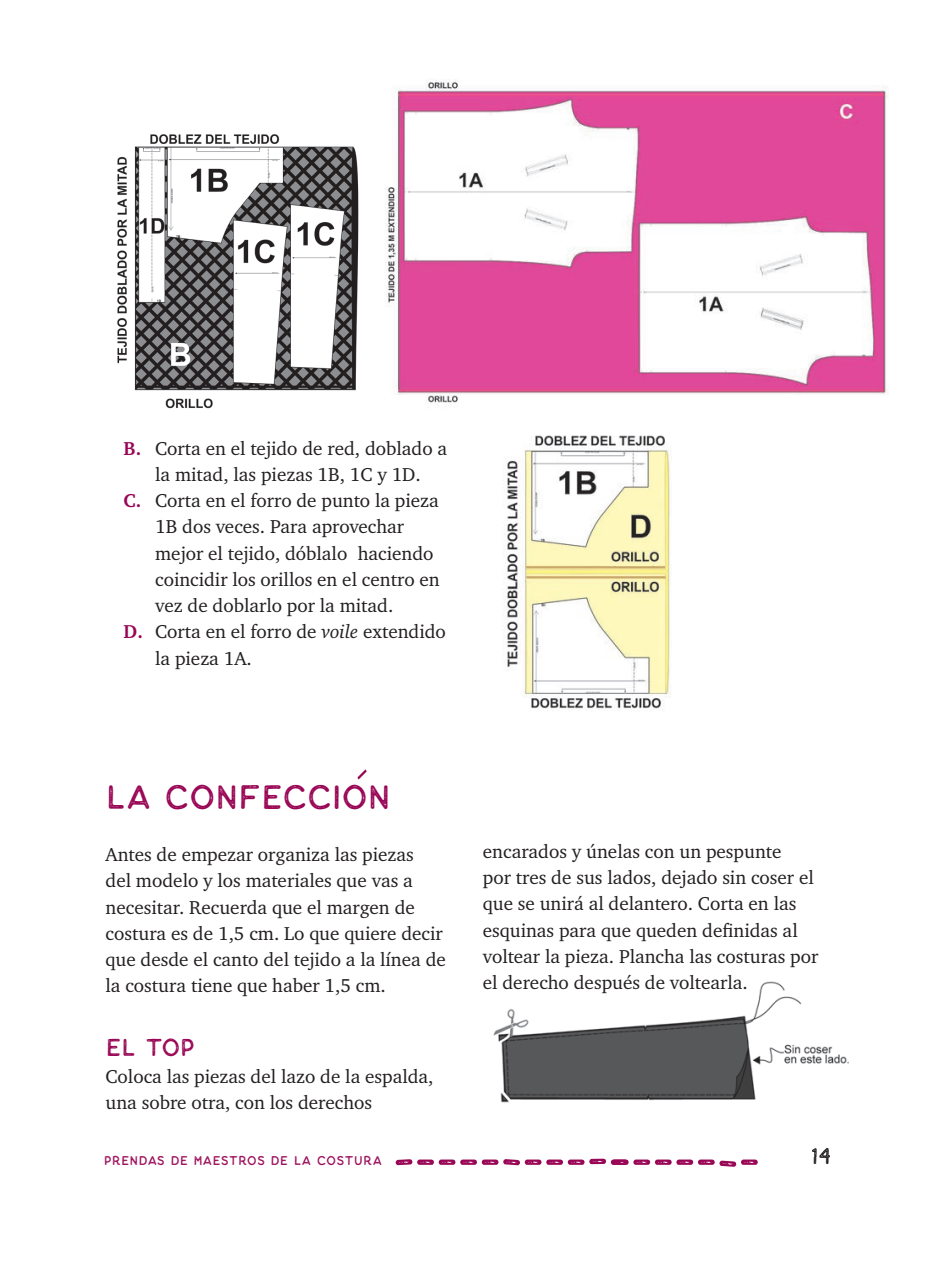
<style>
.page{position:relative;width:938px;height:1266px;background:#fff}
.page>*{position:absolute;margin:0;border:0;box-sizing:border-box;transform-origin:0 0}
.t1{font:31.5px "Thistails Sans Rough";letter-spacing:-.03em;color:#990655}
.t2{font:22.75px "Thistails Sans Rough";color:#990655}
.t3{font:21px "Thistails Sans Rough";color:#231f20}
.t4{font:19.25px/26.2px "Charter EF";color:#231f20}
.t5{font:11.72px "Thistails Sans Rough";color:#990655}
.s1{font-weight:700;color:#990655}
.s2{font-style:italic}
</style>
<div class="page">
<svg style="left:395px;top:1158px;width:362px;height:8px"></svg>
<img style="left:503px;top:435px;width:168px;height:275px">
<img style="left:117px;top:134px;width:242px;height:275px">
<img style="left:385px;top:79px;width:504px;height:324px">
<div style="left:772px;top:396px;width:66px;height:35px;background:#fff"></div>
<img style="left:493px;top:981px;width:356px;height:175px">
<img style="left:811px;top:1148px;width:18px;height:8px">
<svg style="left:357px;top:769px;width:9px;height:10px"></svg>
<p class="t4" style="left:124px;top:435px;width:325px"><span class="s1">B.</span> Corta en el tejido de red, doblado a</p>
<p class="t4" style="left:155px;top:461px;width:267px">la mitad, las piezas 1B, 1C y 1D.</p>
<p class="t4" style="left:124px;top:487px;width:316px"><span class="s1">C.</span> Corta en el forro de punto la pieza</p>
<p class="t4" style="left:155px;top:513px;width:250px">1B dos veces. Para aprovechar</p>
<p class="t4" style="left:155px;top:540px;width:280px">mejor el tejido, dóblalo haciendo</p>
<p class="t4" style="left:155px;top:566px;width:286px">coincidir los orillos en el centro en</p>
<p class="t4" style="left:155px;top:592px;width:240px">vez de doblarlo por la mitad.</p>
<p class="t4" style="left:124px;top:618px;width:323px"><span class="s1">D.</span> Corta en el forro de <span class="s2">voile</span> extendido</p>
<p class="t4" style="left:155px;top:645px;width:98px">la pieza 1A.</p>
<h1 class="t1" style="left:105px;top:781px;width:287px">LA CONFECCION</h1>
<p class="t4" style="left:105px;top:841px;width:342px">Antes de empezar organiza las piezas<br>del modelo y los materiales que vas a necesitar. Recuerda que el margen de costura es de 1,5 cm. Lo que quiere decir que desde el canto del tejido a la línea de la costura tiene que haber 1,5 cm.</p>
<p class="t2" style="left:105px;top:1036px;width:91px">EL TOP</p>
<p class="t4" style="left:105px;top:1062px;width:329px">Coloca las piezas del lazo de la espalda, una sobre otra, con los derechos</p>
<p class="t4" style="left:482px;top:838px;width:337px">encarados y únelas con un pespunte<br>por tres de sus lados, dejado sin coser el que se unirá al delantero. Corta en las esquinas para que queden definidas al voltear la pieza. Plancha las costuras por el derecho después de voltearla.</p>
<p class="t5" style="left:104px;top:1155px;width:280px">PRENDAS DE MAESTROS DE LA COSTURA</p>
<p class="t3" style="left:811px;top:1145px;width:21px">14</p>
</div>
